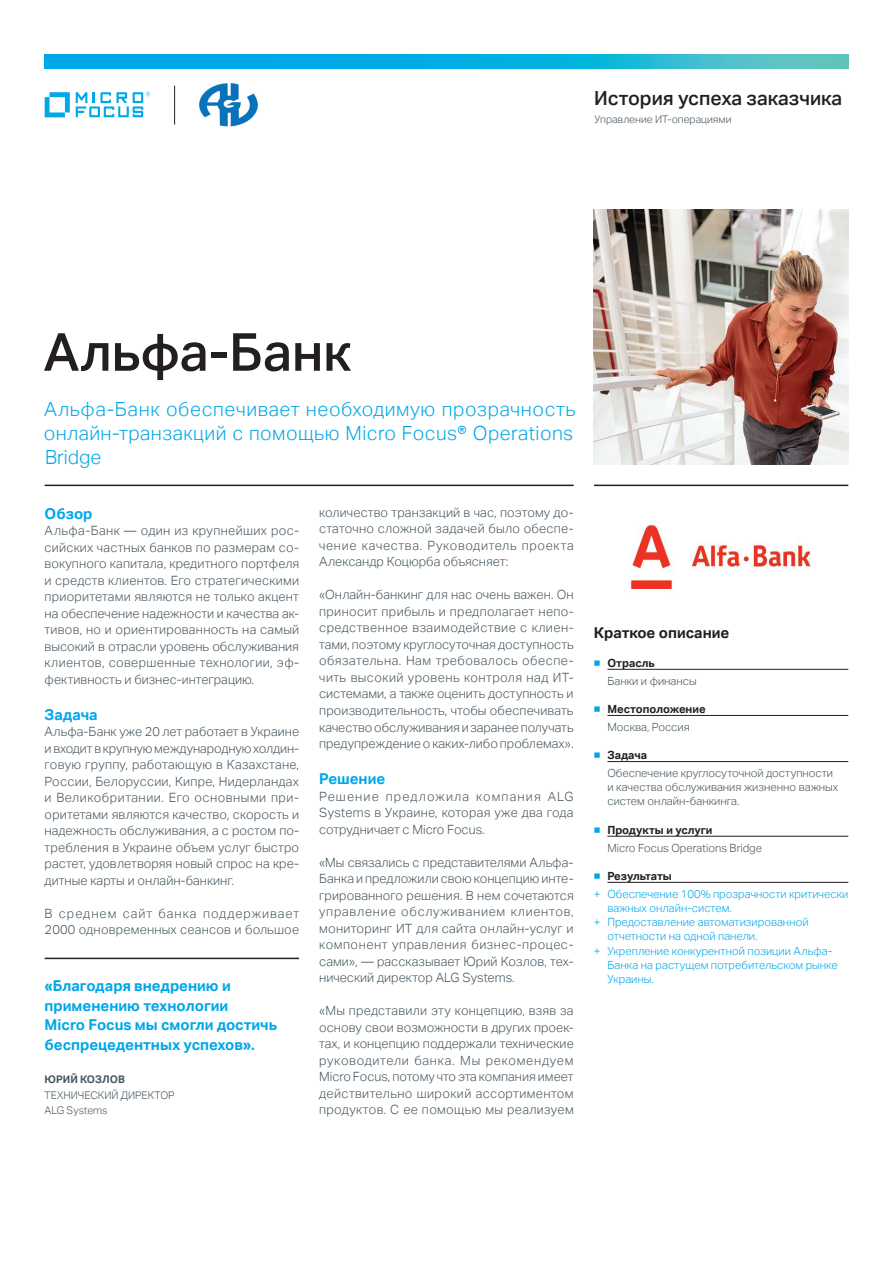
<style>
.page{position:relative;width:893px;height:1263px;background:#fff}
.page>*{position:absolute;margin:0;border:0;box-sizing:border-box;transform-origin:0 0}
.headline_35_38{font:500 52.5px "Aktiv Grotesk";color:#231f20}
.intro1_13_16-light_b{font:300 19.5px/24px "Aktiv Grotesk";letter-spacing:.02em;color:#00a7e9;text-align:justify}
.collateral_name_13_1{font:500 19.5px "Aktiv Grotesk";color:#231f20}
.pull_quote_10_13-blu{font:700 15px/19.5px "Aktiv Grotesk";color:#00a7e9}
.subhead_10_13-blue{font:700 15px "Aktiv Grotesk";color:#00a7e9}
.subhead_10_13{font:700 15px "Aktiv Grotesk";color:#231f20}
.body_8_5_11-grey{font:300 12.75px/16.5px "Aktiv Grotesk";letter-spacing:.005em;color:#45555f;text-align:justify}
.t1{font:300 11.25px/14.2px "Aktiv Grotesk";color:#00a7e9}
.caption_7_5_9_5_inde{font:300 11.25px/14.2px "Aktiv Grotesk";color:#45555f}
.t2{font:700 11.25px "Aktiv Grotesk";color:#231f20}
.caption_7_9_5-grey{font:300 10.5px "Aktiv Grotesk";color:#45555f}
.quote_title_7_11-gre{font:300 10.5px "Aktiv Grotesk";color:#45555f}
.quote_name_caps_7_11{font:700 10.5px "Aktiv Grotesk";color:#45555f}
.quote_company_7_9_5{font:300 10.5px "Aktiv Grotesk";color:#45555f}
.s1{font-weight:400;color:#00a7e9}
</style>
<div class="page">
<hr style="left:45px;top:485px;width:529px;height:1px;background:#231f20">
<hr style="left:594px;top:485px;width:254px;height:1px;background:#231f20">
<img style="left:594px;top:210px;width:254px;height:254px">
<hr style="left:607px;top:669px;width:241px;height:1px;background:#231f20">
<hr style="left:607px;top:715px;width:241px;height:1px;background:#231f20">
<hr style="left:607px;top:761px;width:241px;height:1px;background:#231f20">
<hr style="left:607px;top:836px;width:241px;height:1px;background:#231f20">
<hr style="left:607px;top:882px;width:241px;height:1px;background:#231f20">
<hr style="left:45px;top:958px;width:254px;height:1px;background:#231f20">
<svg style="left:45px;top:92px;width:25px;height:25px"></svg>
<svg style="left:76px;top:92px;width:74px;height:25px"></svg>
<svg style="left:45px;top:54px;width:803px;height:15px"></svg>
<img style="left:630px;top:525px;width:181px;height:64px">
<hr style="left:174px;top:86px;width:1px;height:39px;background:#231f20">
<img style="left:199px;top:83px;width:59px;height:44px">
<p class="collateral_name_13_1" style="left:594px;top:87px;width:250px">История успеха заказчика</p>
<p class="caption_7_9_5-grey" style="left:595px;top:113px;width:138px">Управление ИТ-операциями</p>
<p class="headline_35_38" style="left:43px;top:322px;width:309px">Альфа-Банк</p>
<p class="intro1_13_16-light_b" style="left:44px;top:398px;width:533px">Альфа-Банк обеспечивает необходимую прозрачность онлайн-транзакций с помощью Micro Focus® Operations Bridge</p>
<p class="subhead_10_13-blue" style="left:45px;top:505px;width:49px">Обзор</p>
<p class="body_8_5_11-grey" style="left:45px;top:522px;width:256px">Альфа-Банк — один из крупнейших рос&shy;сийских частных банков по размерам со&shy;вокупного капитала, кредитного портфеля и средств клиентов. Его стратегическими приоритетами являются не только акцент на обеспечение надежности и качества ак&shy;тивов, но и ориентированность на самый высокий в отрасли уровень обслуживания клиентов, совершенные технологии, эф&shy;фективность и бизнес-интеграцию.</p>
<p class="subhead_10_13-blue" style="left:45px;top:706px;width:55px">Задача</p>
<p class="body_8_5_11-grey" style="left:45px;top:723px;width:256px">Альфа-Банк уже 20 лет работает в Украине и входит в крупную международную холдин&shy;говую группу, работающую в Казахстане, России, Белоруссии, Кипре, Нидерландах и Великобритании. Его основными при&shy;оритетами являются качество, скорость и надежность обслуживания, а с ростом по&shy;требления в Украине объем услуг быстро растет, удовлетворяя новый спрос на кре&shy;дитные карты и онлайн-банкинг.</p>
<p class="body_8_5_11-grey" style="left:45px;top:905px;width:256px">В среднем сайт банка поддерживает<br>2000 одновременных сеансов и большое</p>
<p class="pull_quote_10_13-blu" style="left:45px;top:976px;width:234px">«Благодаря внедрению и применению технологии<br>Micro Focus мы смогли достичь беспрецедентных успехов».</p>
<p class="quote_name_caps_7_11" style="left:45px;top:1073px;width:82px">ЮРИЙ КОЗЛОВ</p>
<p class="quote_title_7_11-gre" style="left:45px;top:1089px;width:132px">ТЕХНИЧЕСКИЙ ДИРЕКТОР</p>
<p class="quote_company_7_9_5" style="left:45px;top:1104px;width:64px">ALG Systems</p>
<p class="body_8_5_11-grey" style="left:319px;top:504px;width:256px">количество транзакций в час, поэтому до&shy;статочно сложной задачей было обеспе&shy;чение качества. Руководитель проекта Александр Коцюрба объясняет:</p>
<p class="body_8_5_11-grey" style="left:319px;top:587px;width:256px">«Онлайн-банкинг для нас очень важен. Он приносит прибыль и предполагает непо&shy;средственное взаимодействие с клиен&shy;тами, поэтому круглосуточная доступность обязательна. Нам требовалось обеспе&shy;чить высокий уровень контроля над ИТ&shy;системами, а также оценить доступность и производительность, чтобы обеспечивать качество обслуживания и заранее получать предупреждение о каких-либо проблемах».</p>
<p class="subhead_10_13-blue" style="left:319px;top:770px;width:68px">Решение</p>
<p class="body_8_5_11-grey" style="left:319px;top:788px;width:256px">Решение предложила компания ALG Systems в Украине, которая уже два года сотрудничает с Micro Focus.</p>
<p class="body_8_5_11-grey" style="left:319px;top:854px;width:256px">«Мы связались с представителями Альфа-Банка и предложили свою концепцию инте&shy;грированного решения. В нем сочетаются управление обслуживанием клиентов, мониторинг ИТ для сайта онлайн-услуг и компонент управления бизнес-процес&shy;сами», — рассказывает Юрий Козлов, тех&shy;нический директор ALG Systems.</p>
<p class="body_8_5_11-grey" style="left:319px;top:1002px;width:256px">«Мы представили эту концепцию, взяв за основу свои возможности в других проек&shy;тах, и концепцию поддержали технические руководители банка. Мы рекомендуем Micro Focus, потому что эта компания имеет действительно широкий ассортиментом продуктов. С ее помощью мы реализуем</p>
<p class="subhead_10_13" style="left:594px;top:624px;width:137px">Краткое описание</p>
<p class="t2" style="left:594px;top:656px;width:62px"><span class="s1">■</span> Отрасль</p>
<p class="caption_7_5_9_5_inde" style="left:607px;top:674px;width:91px">Банки и финансы</p>
<p class="t2" style="left:594px;top:703px;width:113px"><span class="s1">■</span> Местоположение</p>
<p class="caption_7_5_9_5_inde" style="left:607px;top:720px;width:84px">Москва, Россия</p>
<p class="t2" style="left:594px;top:749px;width:55px"><span class="s1">■</span> Задача</p>
<p class="caption_7_5_9_5_inde" style="left:607px;top:766px;width:232px">Обеспечение круглосуточной доступности и качества обслуживания жизненно важных систем онлайн-банкинга.</p>
<p class="t2" style="left:594px;top:823px;width:120px"><span class="s1">■</span> Продукты и услуги</p>
<p class="caption_7_5_9_5_inde" style="left:607px;top:840px;width:156px">Micro Focus Operations Bridge</p>
<p class="t2" style="left:594px;top:869px;width:79px"><span class="s1">■</span> Результаты</p>
<p class="t1" style="left:607px;top:887px;width:242px;text-indent:-14px">+ Обеспечение 100% прозрачности критически важных онлайн-систем.</p>
<p class="t1" style="left:607px;top:915px;width:203px;text-indent:-14px">+ Предоставление автоматизированной отчетности на одной панели.</p>
<p class="t1" style="left:607px;top:944px;width:232px;text-indent:-14px">+ Укрепление конкурентной позиции Альфа-<br>Банка на растущем потребительском рынке<br>Украины.</p>
</div>
